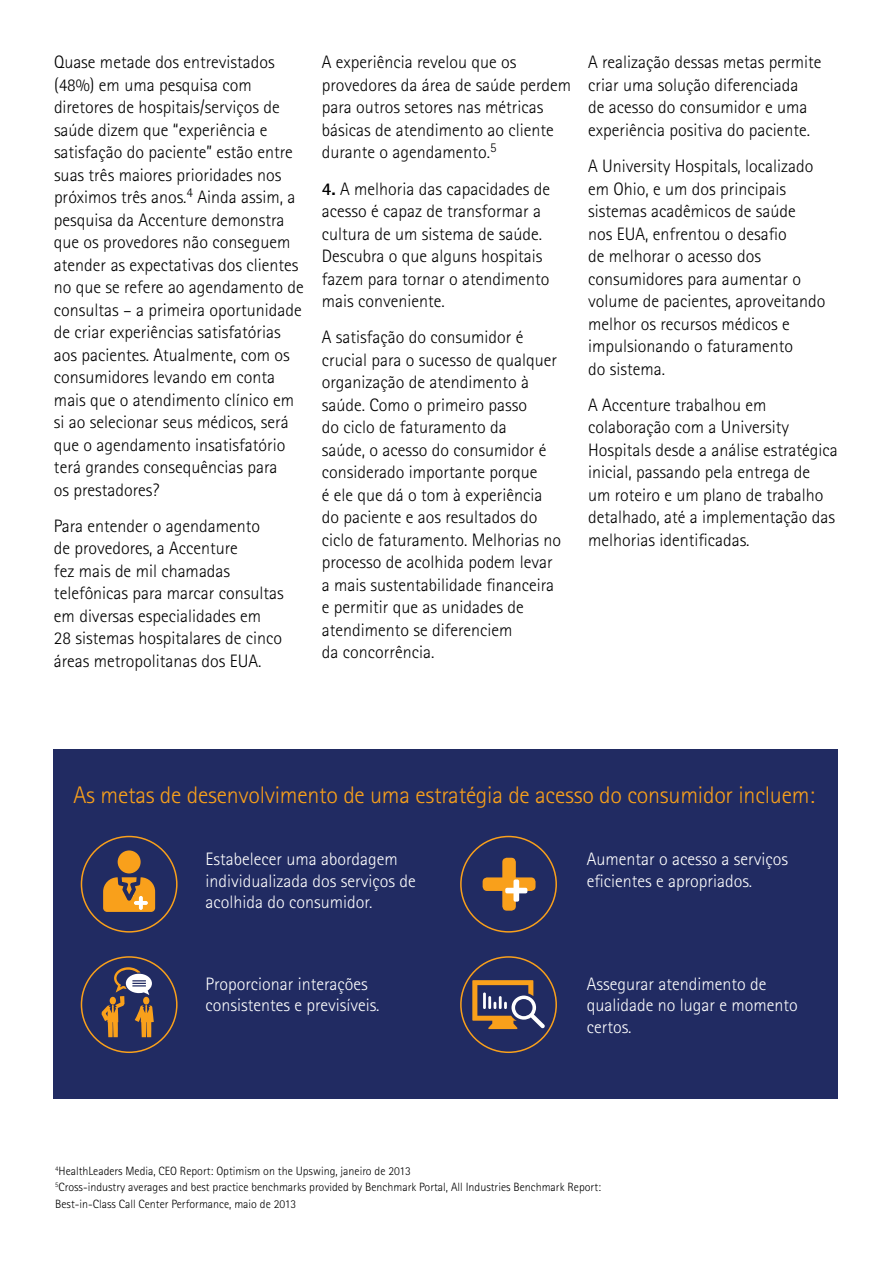
<style>
.page{position:relative;width:893px;height:1263px;background:#fff}
.page>*{position:absolute;margin:0;border:0;box-sizing:border-box;transform-origin:0 0}
.t1{font:300 24px "Rotis Sans Seriffor ACN";letter-spacing:-.01em;color:#f9a01b}
.t2{font:300 18px/22.5px "Rotis Sans Seriffor ACN";color:#000}
.t3{font:300 18px/21.6px "Rotis Sans Seriffor ACN";color:#fff}
.t4{font:300 12px/16.5px "Rotis Sans Seriffor ACN";color:#000}
.s1{font-weight:700}
</style>
<div class="page">
<div style="left:53px;top:749px;width:785px;height:349px;background:#212b62"></div>
<div style="left:81px;top:836px;width:97px;height:96px;border:2px solid #f9a01b;border-radius:50%"></div>
<div style="left:460px;top:956px;width:97px;height:97px;border:2px solid #f9a01b;border-radius:50%"></div>
<svg style="left:472px;top:980px;width:73px;height:49px"></svg>
<div style="left:460px;top:836px;width:97px;height:96px;border:2px solid #f9a01b;border-radius:50%"></div>
<svg style="left:483px;top:858px;width:52px;height:53px"></svg>
<svg style="left:101px;top:967px;width:53px;height:70px"></svg>
<div style="left:81px;top:956px;width:97px;height:97px;border:2px solid #f9a01b;border-radius:50%"></div>
<div style="left:118px;top:850px;width:23px;height:23px;background:#f9a01b;border-radius:50%"></div>
<svg style="left:103px;top:877px;width:52px;height:35px;background:#d18f32"></svg>
<p class="t2" style="left:54px;top:51px;width:251px">Quase metade dos entrevistados (48%) em uma pesquisa com diretores de hospitais/serviços de saúde dizem que “experiência e satisfação do paciente” estão entre suas três maiores prioridades nos próximos três anos.<sup>4</sup> Ainda assim, a pesquisa da Accenture demonstra que os provedores não conseguem atender as expectativas dos clientes no que se refere ao agendamento de consultas – a primeira oportunidade de criar experiências satisfatórias aos pacientes. Atualmente, com os consumidores levando em conta mais que o atendimento clínico em si ao selecionar seus médicos, será que o agendamento insatisfatório terá grandes consequências para<br>os prestadores?</p>
<p class="t2" style="left:54px;top:515px;width:231px">Para entender o agendamento<br>de provedores, a Accenture<br>fez mais de mil chamadas telefônicas para marcar consultas em diversas especialidades em<br>28 sistemas hospitalares de cinco áreas metropolitanas dos EUA.</p>
<p class="t2" style="left:322px;top:51px;width:251px">A experiência revelou que os provedores da área de saúde perdem para outros setores nas métricas básicas de atendimento ao cliente durante o agendamento.<sup>5</sup></p>
<p class="t2" style="left:322px;top:177px;width:230px"><span class="s1">4.</span> A melhoria das capacidades de acesso é capaz de transformar a cultura de um sistema de saúde.<br>Descubra o que alguns hospitais fazem para tornar o atendimento mais conveniente.</p>
<p class="t2" style="left:322px;top:326px;width:241px">A satisfação do consumidor é crucial para o sucesso de qualquer organização de atendimento à saúde. Como o primeiro passo<br>do ciclo de faturamento da<br>saúde, o acesso do consumidor é considerado importante porque<br>é ele que dá o tom à experiência do paciente e aos resultados do ciclo de faturamento. Melhorias no processo de acolhida podem levar a mais sustentabilidade financeira e permitir que as unidades de atendimento se diferenciem<br>da concorrência.</p>
<p class="t2" style="left:588px;top:51px;width:235px">A realização dessas metas permite criar uma solução diferenciada<br>de acesso do consumidor e uma experiência positiva do paciente.</p>
<p class="t2" style="left:588px;top:155px;width:239px">A University Hospitals, localizado em Ohio, e um dos principais sistemas acadêmicos de saúde<br>nos EUA, enfrentou o desafio<br>de melhorar o acesso dos consumidores para aumentar o volume de pacientes, aproveitando melhor os recursos médicos e impulsionando o faturamento<br>do sistema.</p>
<p class="t2" style="left:588px;top:393px;width:251px">A Accenture trabalhou em colaboração com a University<br>Hospitals desde a análise estratégica inicial, passando pela entrega de<br>um roteiro e um plano de trabalho detalhado, até a implementação das melhorias identificadas.</p>
<h1 class="t1" style="left:74px;top:781px;width:743px">As metas de desenvolvimento de uma estratégia de acesso do consumidor incluem:</h1>
<p class="t3" style="left:205px;top:848px;width:212px">Estabelecer uma abordagem individualizada dos serviços de acolhida do consumidor.</p>
<p class="t3" style="left:587px;top:848px;width:203px">Aumentar o acesso a serviços eficientes e apropriados.</p>
<p class="t3" style="left:205px;top:973px;width:175px">Proporcionar interações consistentes e previsíveis.</p>
<p class="t3" style="left:587px;top:973px;width:212px">Assegurar atendimento de qualidade no lugar e momento certos.</p>
<p class="t4" style="left:55px;top:1162px;width:547px"><sup>4</sup>HealthLeaders Media, CEO Report: Optimism on the Upswing, janeiro de 2013<br><sup>5</sup>Cross-industry averages and best practice benchmarks provided by Benchmark Portal, All Industries Benchmark Report:<br>Best-in-Class Call Center Performance, maio de 2013</p>
</div>
